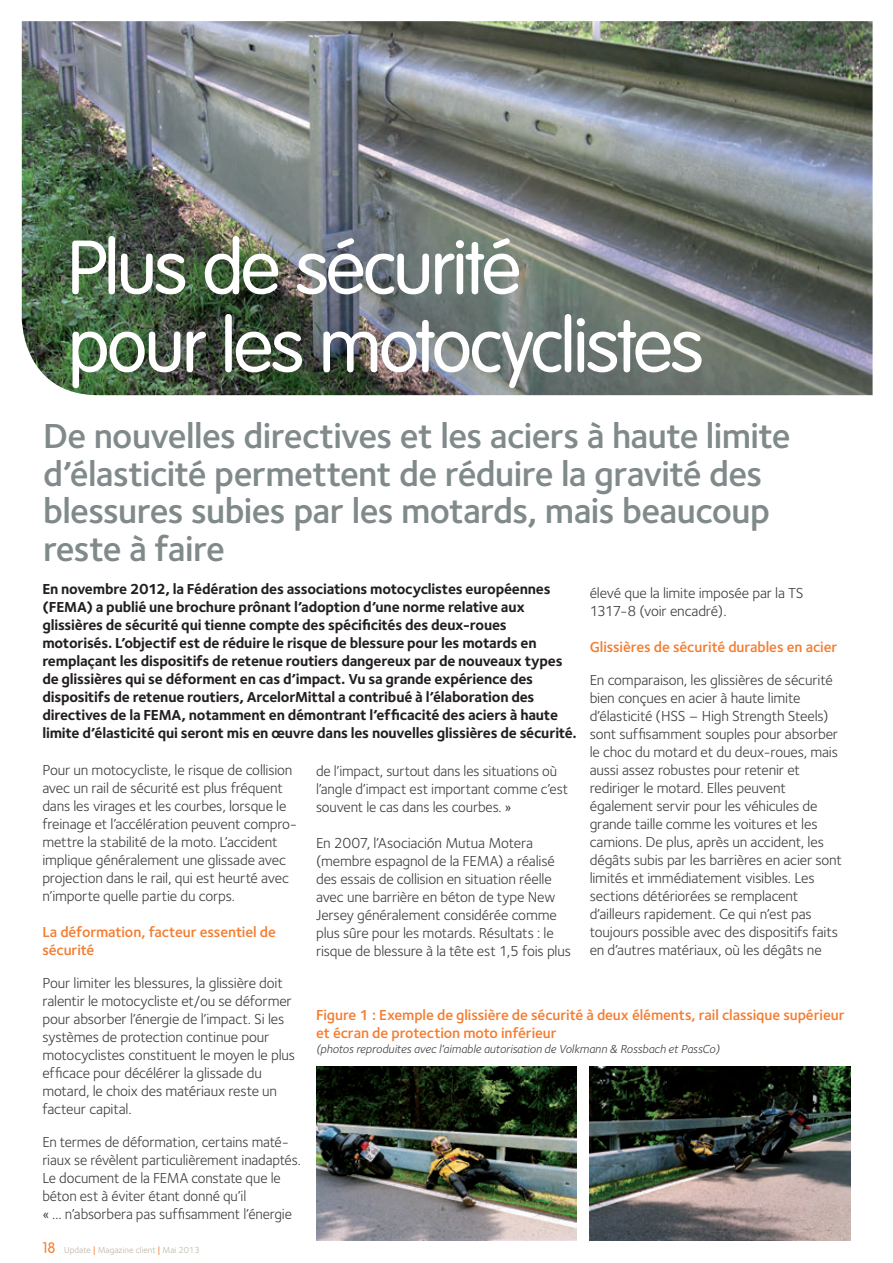
<style>
.page{position:relative;width:893px;height:1263px;background:#fff}
.page>*{position:absolute;margin:0;border:0;box-sizing:border-box;transform-origin:0 0}
.t1{font:300 75px/78px "VAG Rounded";letter-spacing:-.035em;color:#fff}
.t2{font:36px/37.5px "Foundry Sterling Demi CE";letter-spacing:-.02em;color:#818a8b}
.t3{font:15px/18px "Foundry Sterling Book CE";letter-spacing:-.01em;color:#3e3e3f}
.t4{font:15px/18px "Foundry Sterling Bold CE";letter-spacing:-.015em;color:#231f20}
.t5{font:15px/18px "Foundry Sterling Demi CE";letter-spacing:-.005em;color:#f47d31}
.t6{font:12px "Foundry Sterling Book Italic CE";letter-spacing:-.005em;color:#3e3e3f}
.t7{font:9px "Foundry Sterling Book CE";color:#bcb4a4}
.s1{font-family:"VAG Rounded";font-weight:300;font-size:15px;color:#f47d31}
.s2{font-size:12px;color:#f47d31}
</style>
<div class="page">
<img style="left:22px;top:21px;width:850px;height:374px">
<img style="left:316px;top:1066px;width:261px;height:174px">
<img style="left:589px;top:1066px;width:261px;height:174px">
<h1 class="t1" style="left:68px;top:231px;width:637px">Plus de sécurité<br>pour les motocyclistes</h1>
<h2 class="t2" style="left:43px;top:420px;width:749px">De nouvelles directives et les aciers à haute limite d’élasticité permettent de réduire la gravité des blessures subies par les motards, mais beaucoup reste à faire</h2>
<p class="t4" style="left:42px;top:581px;width:536px">En novembre 2012, la Fédération des associations motocyclistes européennes (FEMA) a publié une brochure prônant l’adoption d’une norme relative aux glissières de sécurité qui tienne compte des spécificités des deux-roues motorisés. L’objectif est de réduire le risque de blessure pour les motards en remplaçant les dispositifs de retenue routiers dangereux par de nouveaux types de glissières qui se déforment en cas d’impact. Vu sa grande expérience des dispositifs de retenue routiers, ArcelorMittal a contribué à l’élaboration des directives de la FEMA, notamment en démontrant l’efficacité des aciers à haute limite d’élasticité qui seront mis en œuvre dans les nouvelles glissières de sécurité.</p>
<p class="t3" style="left:316px;top:763px;width:254px">de l’impact, surtout dans les situations où l’angle d’impact est important comme c’est souvent le cas dans les courbes. »</p>
<p class="t3" style="left:316px;top:835px;width:256px">En 2007, l’Asociación Mutua Motera (membre espagnol de la FEMA) a réalisé des essais de collision en situation réelle avec une barrière en béton de type New Jersey généralement considérée comme plus sûre pour les motards. Résultats : le risque de blessure à la tête est 1,5 fois plus</p>
<p class="t3" style="left:589px;top:586px;width:215px">élevé que la limite imposée par la TS<br>1317-8 (voir encadré).</p>
<p class="t5" style="left:589px;top:640px;width:249px">Glissières de sécurité durables en acier</p>
<p class="t3" style="left:589px;top:673px;width:254px">En comparaison, les glissières de sécurité bien conçues en acier à haute limite d’élasticité (HSS – High Strength Steels) sont suffisamment souples pour absorber le choc du motard et du deux-roues, mais aussi assez robustes pour retenir et rediriger le motard. Elles peuvent également servir pour les véhicules de grande taille comme les voitures et les camions. De plus, après un accident, les dégâts subis par les barrières en acier sont limités et immédiatement visibles. Les sections détériorées se remplacent d’ailleurs rapidement. Ce qui n’est pas toujours possible avec des dispositifs faits en d’autres matériaux, où les dégâts ne</p>
<p class="t3" style="left:42px;top:762px;width:256px">Pour un motocycliste, le risque de collision avec un rail de sécurité est plus fréquent dans les virages et les courbes, lorsque le freinage et l’accélération peuvent compro&shy;mettre la stabilité de la moto. L’accident implique généralement une glissade avec projection dans le rail, qui est heurté avec n’importe quelle partie du corps.</p>
<p class="t5" style="left:42px;top:924px;width:235px">La déformation, facteur essentiel de sécurité</p>
<p class="t3" style="left:42px;top:975px;width:254px">Pour limiter les blessures, la glissière doit ralentir le motocycliste et/ou se déformer pour absorber l’énergie de l’impact. Si les systèmes de protection continue pour motocyclistes constituent le moyen le plus efficace pour décélérer la glissade du motard, le choix des matériaux reste un facteur capital.</p>
<p class="t3" style="left:42px;top:1134px;width:260px">En termes de déformation, certains maté&shy;riaux se révèlent particulièrement inadaptés.<br>Le document de la FEMA constate que le béton est à éviter étant donné qu’il<br>« … n’absorbera pas suffisamment l’énergie</p>
<p class="t5" style="left:316px;top:1007px;width:530px">Figure 1 : Exemple de glissière de sécurité à deux éléments, rail classique supérieur et écran de protection moto inférieur</p>
<p class="t6" style="left:316px;top:1044px;width:405px">(photos reproduites avec l’aimable autorisation de Volkmann &amp; Rossbach et PassCo)</p>
<p class="t7" style="left:42px;top:1247px;width:159px"><span class="s1">18</span> Update <span class="s2">l</span> Magazine client <span class="s2">l</span> Mai 2013</p>
</div>
